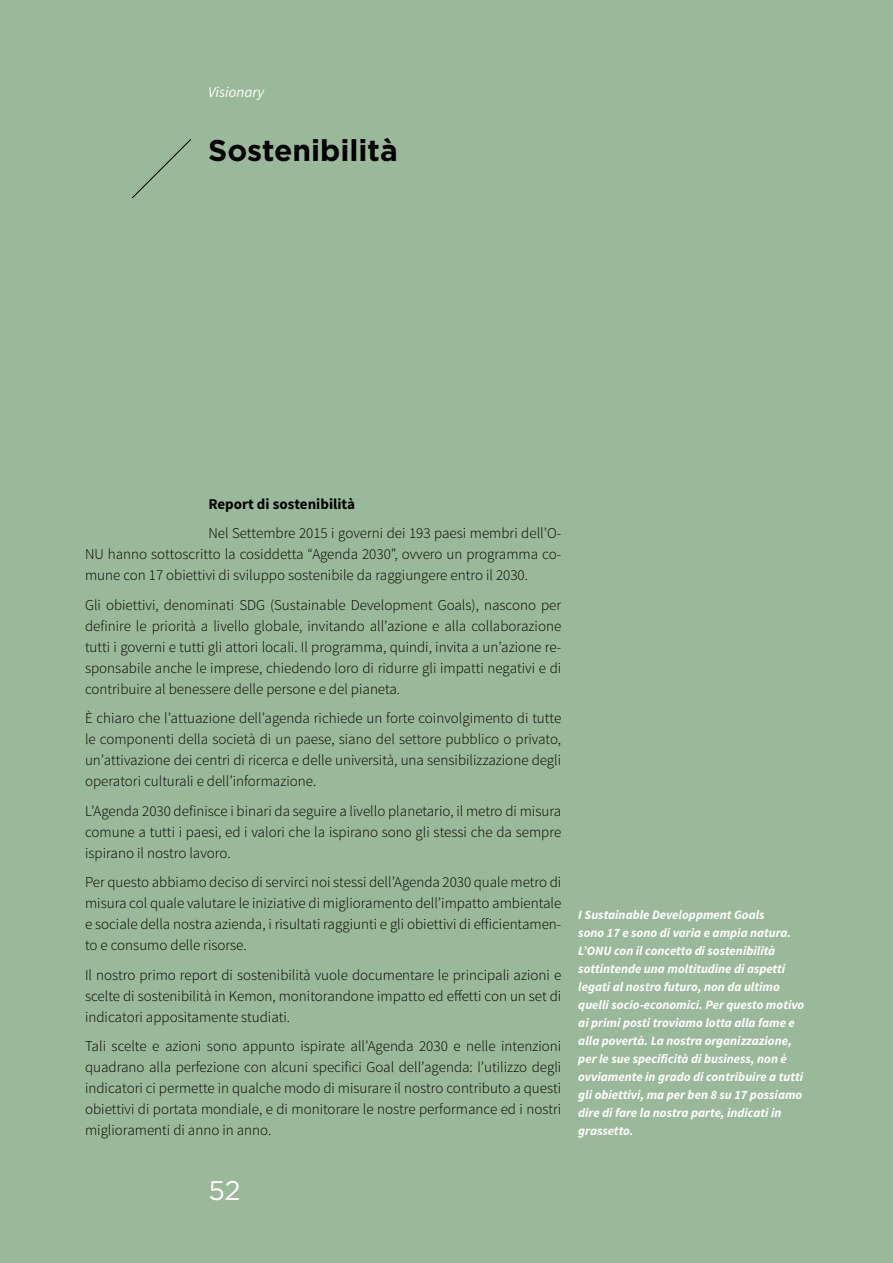
<style>
.page{position:relative;width:893px;height:1263px;background:#9ab89a}
.page>*{position:absolute;margin:0;border:0;box-sizing:border-box;transform-origin:0 0}
.t1{font:700 30px "Gotham Pro";color:#000}
.t2{font:27px "Gotham";color:#fff}
.t3{font:300 15px/21px "Source Sans Pro";color:#000;text-align:justify}
.t4{font:700 15px "Source Sans Pro";color:#000}
.t5{font:italic 15px "Source Sans Pro";color:#fff}
.t6{font:italic 700 12.75px/18px "Source Sans Pro";color:#fff}
</style>
<div class="page">
<svg style="left:132px;top:139px;width:59px;height:60px"></svg>
<p class="t5" style="left:208px;top:82px;width:58px">Visionary</p>
<h1 class="t1" style="left:208px;top:133px;width:191px">Sostenibilità</h1>
<p class="t4" style="left:208px;top:494px;width:148px">Report di sostenibilità</p>
<p class="t3" style="left:85px;top:523px;width:478px;text-indent:123px">Nel Settembre 2015 i governi dei 193 paesi membri dell’O-NU hanno sottoscritto la cosiddetta “Agenda 2030”, ovvero un programma co&shy;mune con 17 obiettivi di sviluppo sostenibile da raggiungere entro il 2030.</p>
<p class="t3" style="left:85px;top:594px;width:478px">Gli obiettivi, denominati SDG (Sustainable Development Goals), nascono per definire le priorità a livello globale, invitando all’azione e alla collaborazione tutti i governi e tutti gli attori locali. Il programma, quindi, invita a un’azione re&shy;sponsabile anche le imprese, chiedendo loro di ridurre gli impatti negativi e di contribuire al benessere delle persone e del pianeta.</p>
<p class="t3" style="left:85px;top:708px;width:478px">È chiaro che l’attuazione dell’agenda richiede un forte coinvolgimento di tutte le componenti della società di un paese, siano del settore pubblico o privato, un’attivazione dei centri di ricerca e delle università, una sensibilizzazione degli operatori culturali e dell’informazione.</p>
<p class="t3" style="left:85px;top:800px;width:478px">L’Agenda 2030 definisce i binari da seguire a livello planetario, il metro di misura comune a tutti i paesi, ed i valori che la ispirano sono gli stessi che da sempre ispirano il nostro lavoro.</p>
<p class="t3" style="left:85px;top:872px;width:478px">Per questo abbiamo deciso di servirci noi stessi dell’Agenda 2030 quale metro di misura col quale valutare le iniziative di miglioramento dell’impatto ambientale e sociale della nostra azienda, i risultati raggiunti e gli obiettivi di efficientamen&shy;to e consumo delle risorse.</p>
<p class="t3" style="left:85px;top:964px;width:478px">Il nostro primo report di sostenibilità vuole documentare le principali azioni e scelte di sostenibilità in Kemon, monitorandone impatto ed effetti con un set di indicatori appositamente studiati.</p>
<p class="t3" style="left:85px;top:1036px;width:478px">Tali scelte e azioni sono appunto ispirate all’Agenda 2030 e nelle intenzioni quadrano alla perfezione con alcuni specifici Goal dell’agenda: l’utilizzo degli indicatori ci permette in qualche modo di misurare il nostro contributo a questi obiettivi di portata mondiale, e di monitorare le nostre performance ed i nostri miglioramenti di anno in anno.</p>
<h2 class="t2" style="left:208px;top:1173px;width:34px">52</h2>
<p class="t6" style="left:578px;top:906px;width:228px">I Sustainable Developpment Goals<br>sono 17 e sono di varia e ampia natura.<br>L’ONU con il concetto di sostenibilità sottintende una moltitudine di aspetti legati al nostro futuro, non da ultimo quelli socio-economici. Per questo motivo ai primi posti troviamo lotta alla fame e alla povertà. La nostra organizzazione, per le sue specificità di business, non è ovviamente in grado di contribuire a tutti gli obiettivi, ma per ben 8 su 17 possiamo dire di fare la nostra parte, indicati in grassetto.</p>
</div>
